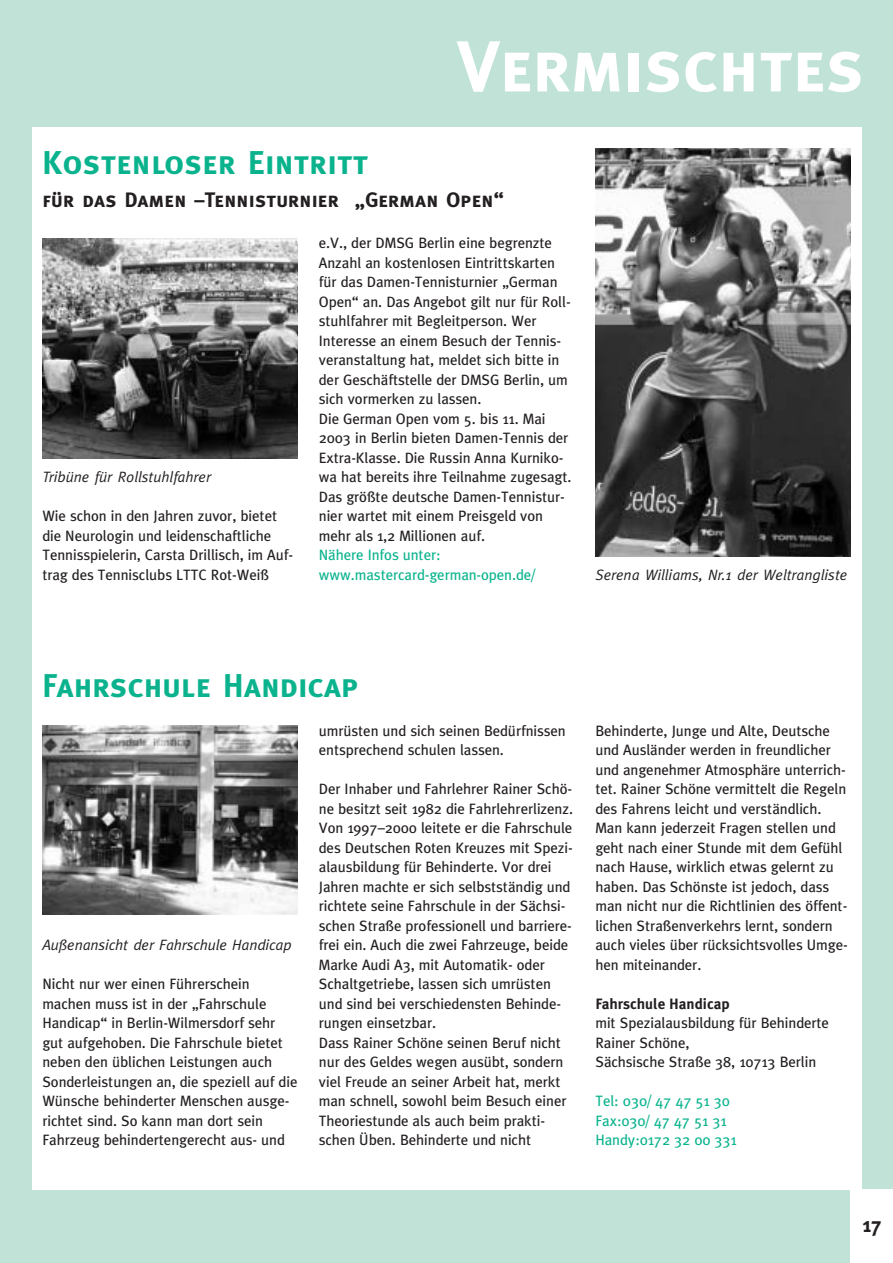
<style>
.page{position:relative;width:893px;height:1263px;background:#fff}
.page>*{position:absolute;margin:0;border:0;box-sizing:border-box;transform-origin:0 0}
.t1{font:72px "Meta Bold Caps";color:#fff}
.t2{font:33px "Meta Bold Caps";color:#0ab38d}
.t3{font:21px "Meta Bold Caps";letter-spacing:.01em;color:#231f20}
.t4{font:700 21px "Meta Plus";color:#231f20}
.t5{font:15px/19.5px "Meta";color:#231f20}
.t6{font:15px/19.5px "Meta";color:#0ab38d}
.t7{font:italic 15px "Meta";color:#231f20}
.t8{font:700 15px "Meta Plus";color:#231f20}
</style>
<div class="page">
<div style="left:0;top:0;width:892px;height:1263px;background:#c1e3d7"></div>
<div style="left:32px;top:127px;width:829px;height:1063px;background:#fff"></div>
<div style="left:850px;top:1190px;width:42px;height:73px;background:#fff"></div>
<img style="left:42px;top:726px;width:255px;height:189px">
<img style="left:595px;top:148px;width:255px;height:408px">
<img style="left:42px;top:238px;width:255px;height:220px">
<h1 class="t1" style="left:457px;top:24px;width:408px">Vermischtes</h1>
<h2 class="t2" style="left:42px;top:143px;width:327px">Kostenloser Eintritt</h2>
<h3 class="t3" style="left:42px;top:187px;width:463px">für das Damen –Tennisturnier „German Open“</h3>
<p class="t7" style="left:42px;top:472px;width:170px">Tribüne für Rollstuhlfahrer</p>
<p class="t5" style="left:42px;top:508px;width:252px">Wie schon in den Jahren zuvor, bietet die Neurologin und leidenschaftliche Tennisspielerin, Carsta Drillisch, im Auf&shy;trag des Tennisclubs LTTC Rot-Weiß</p>
<p class="t5" style="left:319px;top:235px;width:254px">e.V., der DMSG Berlin eine begrenzte Anzahl an kostenlosen Eintrittskarten für das Damen-Tennisturnier „German Open“ an. Das Angebot gilt nur für Roll&shy;stuhlfahrer mit Begleitperson. Wer Interesse an einem Besuch der Tennis&shy;veranstaltung hat, meldet sich bitte in der Geschäftstelle der DMSG Berlin, um sich vormerken zu lassen.<br>Die German Open vom 5. bis 11. Mai 2003 in Berlin bieten Damen-Tennis der Extra-Klasse. Die Russin Anna Kurniko&shy;wa hat bereits ihre Teilnahme zugesagt.<br>Das größte deutsche Damen-Tennistur&shy;nier wartet mit einem Preisgeld von mehr als 1,2 Millionen auf.</p>
<p class="t6" style="left:319px;top:547px;width:218px">Nähere Infos unter: www.mastercard-german-open.de/</p>
<p class="t7" style="left:595px;top:569px;width:253px">Serena Williams, Nr.1 der Weltrangliste</p>
<h2 class="t2" style="left:42px;top:666px;width:317px">Fahrschule Handicap</h2>
<p class="t7" style="left:42px;top:940px;width:251px">Außenansicht der Fahrschule Handicap</p>
<p class="t5" style="left:42px;top:976px;width:256px">Nicht nur wer einen Führerschein machen muss ist in der „Fahrschule Handicap“ in Berlin-Wilmersdorf sehr gut aufgehoben. Die Fahrschule bietet neben den üblichen Leistungen auch Sonderleistungen an, die speziell auf die Wünsche behinderter Menschen ausge&shy;richtet sind. So kann man dort sein Fahrzeug behindertengerecht aus- und</p>
<p class="t5" style="left:319px;top:722px;width:248px">umrüsten und sich seinen Bedürfnissen entsprechend schulen lassen.</p>
<p class="t5" style="left:319px;top:781px;width:256px">Der Inhaber und Fahrlehrer Rainer Schö&shy;ne besitzt seit 1982 die Fahrlehrerlizenz.<br>Von 1997–2000 leitete er die Fahrschule des Deutschen Roten Kreuzes mit Spezi&shy;alausbildung für Behinderte. Vor drei Jahren machte er sich selbstständig und richtete seine Fahrschule in der Sächsi&shy;schen Straße professionell und barriere&shy;frei ein. Auch die zwei Fahrzeuge, beide Marke Audi A3, mit Automatik- oder Schaltgetriebe, lassen sich umrüsten und sind bei verschiedensten Behinde&shy;rungen einsetzbar.<br>Dass Rainer Schöne seinen Beruf nicht nur des Geldes wegen ausübt, sondern viel Freude an seiner Arbeit hat, merkt man schnell, sowohl beim Besuch einer Theoriestunde als auch beim prakti&shy;schen Üben. Behinderte und nicht</p>
<p class="t5" style="left:595px;top:722px;width:254px">Behinderte, Junge und Alte, Deutsche und Ausländer werden in freundlicher und angenehmer Atmosphäre unterrich&shy;tet. Rainer Schöne vermittelt die Regeln des Fahrens leicht und verständlich.<br>Man kann jederzeit Fragen stellen und geht nach einer Stunde mit dem Gefühl nach Hause, wirklich etwas gelernt zu haben. Das Schönste ist jedoch, dass man nicht nur die Richtlinien des öffent&shy;lichen Straßenverkehrs lernt, sondern auch vieles über rücksichtsvolles Umge&shy;hen miteinander.</p>
<p class="t8" style="left:595px;top:998px;width:136px">Fahrschule Handicap</p>
<p class="t5" style="left:595px;top:1015px;width:235px">mit Spezialausbildung für Behinderte<br>Rainer Schöne,<br>Sächsische Straße 38, 10713 Berlin</p>
<p class="t6" style="left:595px;top:1093px;width:143px">Tel: 030/ 47 47 51 30<br>Fax:030/ 47 47 51 31<br>Handy:0172 32 00 331</p>
<h3 class="t4" style="left:862px;top:1217px;width:20px">17</h3>
</div>
